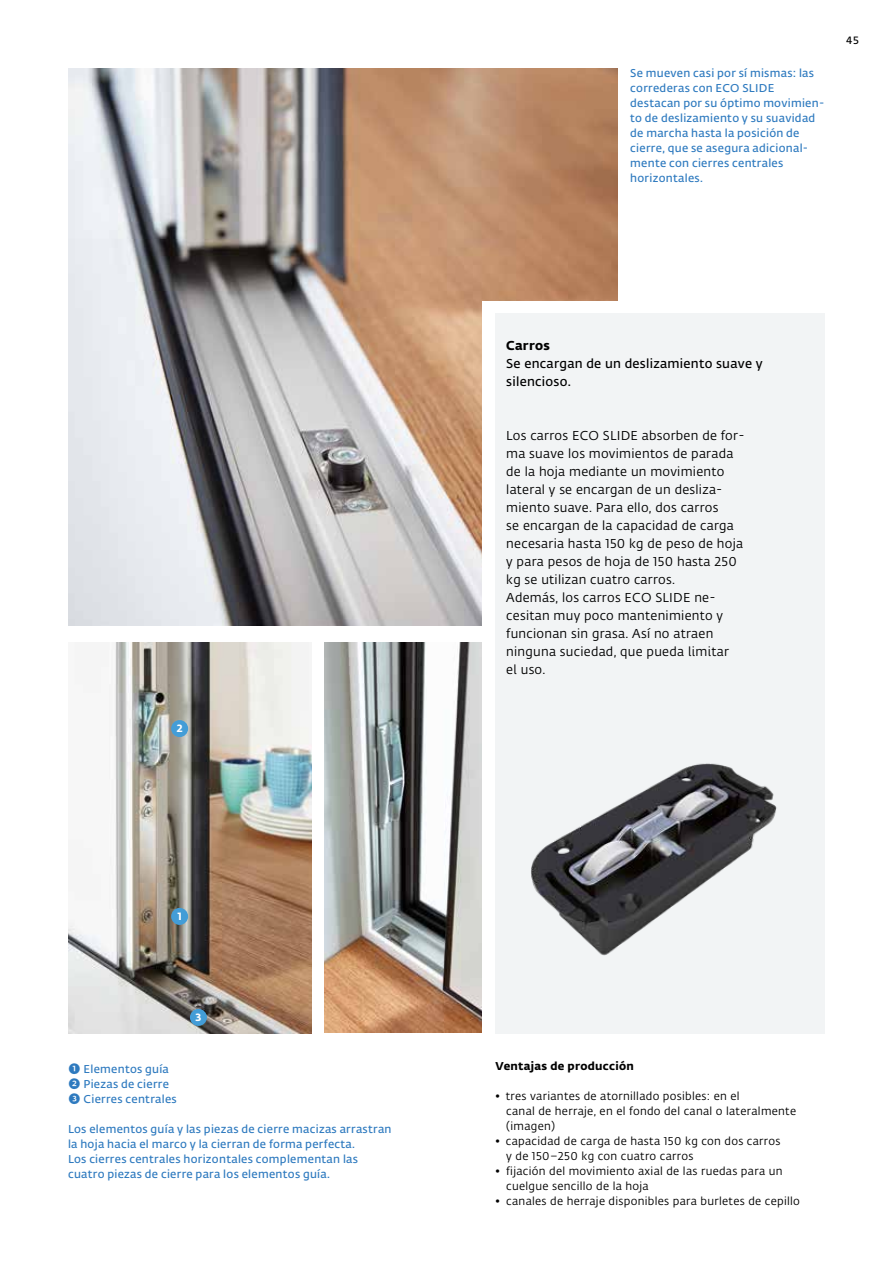
<style>
.page{position:relative;width:893px;height:1263px;background:#fff}
.page>*{position:absolute;margin:0;border:0;box-sizing:border-box;transform-origin:0 0}
.t1{font:12.75px/18px "Fedra Sans Alt Pro";letter-spacing:.02em;color:#000}
.t2{font:600 12.75px/18px "Fedra Sans Alt Pro";letter-spacing:.02em;color:#000}
.t3{font:700 12.75px "Fedra Sans Alt Pro";letter-spacing:.02em;color:#000}
.t4{font:600 11.25px/15px "Fedra Sans Alt Pro";letter-spacing:.025em;color:#2e7abf}
.t5{font:11.25px/15px "Fedra Sans Alt Pro";letter-spacing:.025em;color:#000}
.t6{font:700 11.25px "Fedra Sans Alt Pro";letter-spacing:.025em;color:#000}
.t7{font:700 10.5px "Fedra Sans Alt Pro";color:#fff}
.t8{font:600 10.5px "Fedra Sans Alt Pro";color:#000}
.s1{font-size:15px}
</style>
<div class="page">
<img style="left:325px;top:642px;width:157px;height:391px">
<img style="left:68px;top:642px;width:244px;height:391px">
<div style="left:190px;top:1009px;width:17px;height:17px;background:#439dd7;border-radius:50%"></div>
<div style="left:171px;top:908px;width:17px;height:17px;background:#439dd7;border-radius:50%"></div>
<div style="left:171px;top:720px;width:17px;height:17px;background:#439dd7;border-radius:50%"></div>
<img style="left:68px;top:68px;width:549px;height:557px">
<div style="left:483px;top:301px;width:342px;height:733px;background:#fff"></div>
<div style="left:496px;top:314px;width:329px;height:720px;background:#f2f4f5"></div>
<img style="left:531px;top:763px;width:246px;height:193px">
<p class="t7" style="left:176px;top:720px;width:8px">2</p>
<p class="t7" style="left:178px;top:908px;width:5px">1</p>
<p class="t7" style="left:195px;top:1009px;width:8px">3</p>
<p class="t4" style="left:68px;top:1061px;width:110px"><span class="s1">➊</span> Elementos guía<br><span class="s1">➋</span> Piezas de cierre<br><span class="s1">➌</span> Cierres centrales</p>
<p class="t4" style="left:68px;top:1121px;width:325px">Los elementos guía y las piezas de cierre macizas arrastran la hoja hacia el marco y la cierran de forma perfecta.<br>Los cierres centrales horizontales complementan las cuatro piezas de cierre para los elementos guía.</p>
<p class="t4" style="left:630px;top:65px;width:196px">Se mueven casi por sí mismas: las correderas con ECO SLIDE destacan por su óptimo movimien&shy;to de deslizamiento y su suavidad de marcha hasta la posición de cierre, que se asegura adicional&shy;mente con cierres centrales horizontales.</p>
<p class="t8" style="left:846px;top:32px;width:14px">45</p>
<p class="t3" style="left:506px;top:335px;width:45px">Carros</p>
<p class="t2" style="left:506px;top:353px;width:258px">Se encargan de un deslizamiento suave y silencioso.</p>
<p class="t1" style="left:506px;top:426px;width:240px">Los carros ECO SLIDE absorben de for&shy;ma suave los movimientos de parada de la hoja mediante un movimiento lateral y se encargan de un desliza&shy;miento suave. Para ello, dos carros<br>se encargan de la capacidad de carga necesaria hasta 150 kg de peso de hoja y para pesos de hoja de 150 hasta 250 kg se utilizan cuatro carros.<br>Además, los carros ECO SLIDE ne&shy;cesitan muy poco mantenimiento y funcionan sin grasa. Así no atraen ninguna suciedad, que pueda limitar<br>el uso.</p>
<p class="t6" style="left:496px;top:1057px;width:140px">Ventajas de producción</p>
<p class="t5" style="left:506px;top:1088px;width:291px;text-indent:-11px">• tres variantes de atornillado posibles: en el<br>canal de herraje, en el fondo del canal o lateralmente (imagen)</p>
<p class="t5" style="left:506px;top:1133px;width:276px;text-indent:-11px">• capacidad de carga de hasta 150 kg con dos carros y de 150–250 kg con cuatro carros</p>
<p class="t5" style="left:506px;top:1163px;width:278px;text-indent:-11px">• fijación del movimiento axial de las ruedas para un cuelgue sencillo de la hoja</p>
<p class="t5" style="left:496px;top:1193px;width:306px">• canales de herraje disponibles para burletes de cepillo</p>
</div>
